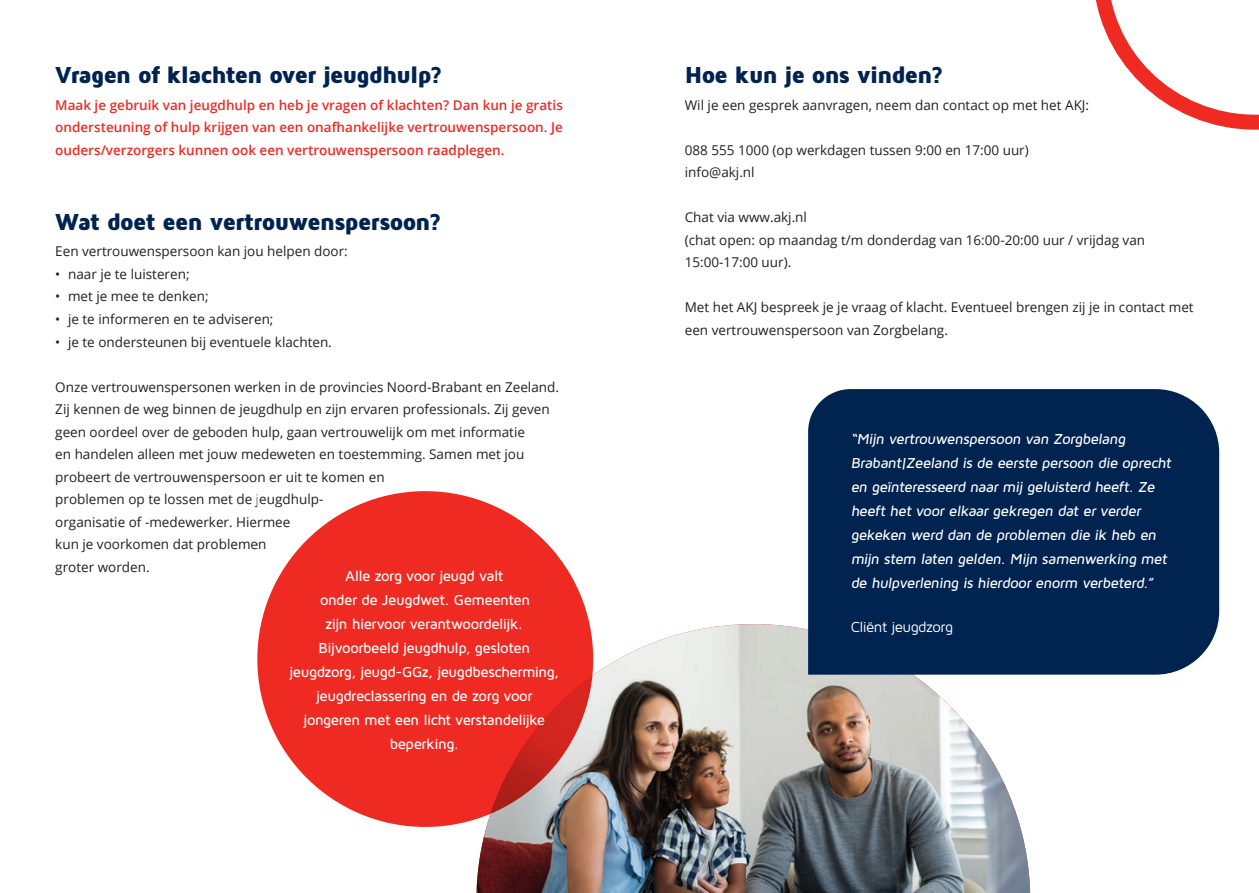
<style>
.page{position:relative;width:1259px;height:893px;background:#fff}
.page>*{position:absolute;margin:0;border:0;box-sizing:border-box;transform-origin:0 0}
.t1{font:900 24px "Maven Pro";letter-spacing:-.045em;color:#002350}
.t2{font:500 15px/24px "Maven Pro";letter-spacing:-.03em;color:#fff}
.t3{font:15px "Maven Pro";letter-spacing:-.035em;color:#fff}
.t4{font:13.5px/22.5px "Open Sans";color:#231f20}
.t5{font:600 13.5px/22.5px "Open Sans";color:#ee2a23;text-align:justify}
</style>
<div class="page">
<img style="left:476px;top:624px;width:554px;height:269px">
<svg style="left:1096px;top:0;width:163px;height:130px"></svg>
<div style="left:808px;top:389px;width:411px;height:286px;background:#002350"></div>
<div style="left:257px;top:491px;width:336px;height:336px;background:#ee2a23;border-radius:50%"></div>
<h1 class="t1" style="left:55px;top:60px;width:389px">Vragen of klachten over jeugdhulp?</h1>
<p class="t5" style="left:55px;top:93px;width:509px">Maak je gebruik van jeugdhulp en heb je vragen of klachten? Dan kun je gratis ondersteuning of hulp krijgen van een onafhankelijke vertrouwenspersoon. Je ouders/verzorgers kunnen ook een vertrouwenspersoon raadplegen.</p>
<h1 class="t1" style="left:55px;top:207px;width:387px">Wat doet een vertrouwenspersoon?</h1>
<p class="t4" style="left:55px;top:240px;width:294px">Een vertrouwenspersoon kan jou helpen door:</p>
<p class="t4" style="left:55px;top:262px;width:136px">• naar je te luisteren;</p>
<p class="t4" style="left:55px;top:285px;width:155px">• met je mee te denken;</p>
<p class="t4" style="left:55px;top:307px;width:220px">• je te informeren en te adviseren;</p>
<p class="t4" style="left:55px;top:330px;width:278px">• je te ondersteunen bij eventuele klachten.</p>
<p class="t4" style="left:55px;top:375px;width:505px">Onze vertrouwenspersonen werken in de provincies Noord-Brabant en Zeeland.<br>Zij kennen de weg binnen de jeugdhulp en zijn ervaren professionals. Zij geven geen oordeel over de geboden hulp, gaan vertrouwelijk om met informatie<br>en handelen alleen met jouw medeweten en toestemming. Samen met jou probeert de vertrouwenspersoon er uit te komen en<br>problemen op te lossen met de jeugdhulp-<br>organisatie of -medewerker. Hiermee<br>kun je voorkomen dat problemen<br>groter worden.</p>
<p class="t2" style="left:290px;top:563px;width:271px;text-align:center">Alle zorg voor jeugd valt<br>onder de Jeugdwet. Gemeenten<br>zijn hiervoor verantwoordelijk.<br>Bijvoorbeeld jeugdhulp, gesloten jeugdzorg, jeugd-GGz, jeugdbescherming, jeugdreclassering en de zorg voor jongeren met een licht verstandelijke beperking.</p>
<h1 class="t1" style="left:685px;top:60px;width:260px">Hoe kun je ons vinden?</h1>
<p class="t4" style="left:685px;top:93px;width:406px">Wil je een gesprek aanvragen, neem dan contact op met het AKJ:</p>
<p class="t4" style="left:685px;top:138px;width:345px">088 555 1000 (op werkdagen tussen 9:00 en 17:00 uur) info@akj.nl</p>
<p class="t4" style="left:685px;top:206px;width:462px">Chat via www.akj.nl<br>(chat open: op maandag t/m donderdag van 16:00-20:00 uur / vrijdag van<br>15:00-17:00 uur).</p>
<p class="t4" style="left:685px;top:296px;width:510px">Met het AKJ bespreek je je vraag of klacht. Eventueel brengen zij je in contact met een vertrouwenspersoon van Zorgbelang.</p>
<p class="t2" style="left:850px;top:426px;width:324px">“Mijn vertrouwenspersoon van Zorgbelang Brabant|Zeeland is de eerste persoon die oprecht en geïnteresseerd naar mij geluisterd heeft. Ze heeft het voor elkaar gekregen dat er verder gekeken werd dan de problemen die ik heb en mijn stem laten gelden. Mijn samenwerking met de hulpverlening is hierdoor enorm verbeterd.”</p>
<p class="t3" style="left:850px;top:618px;width:104px">Cliënt jeugdzorg</p>
</div>
